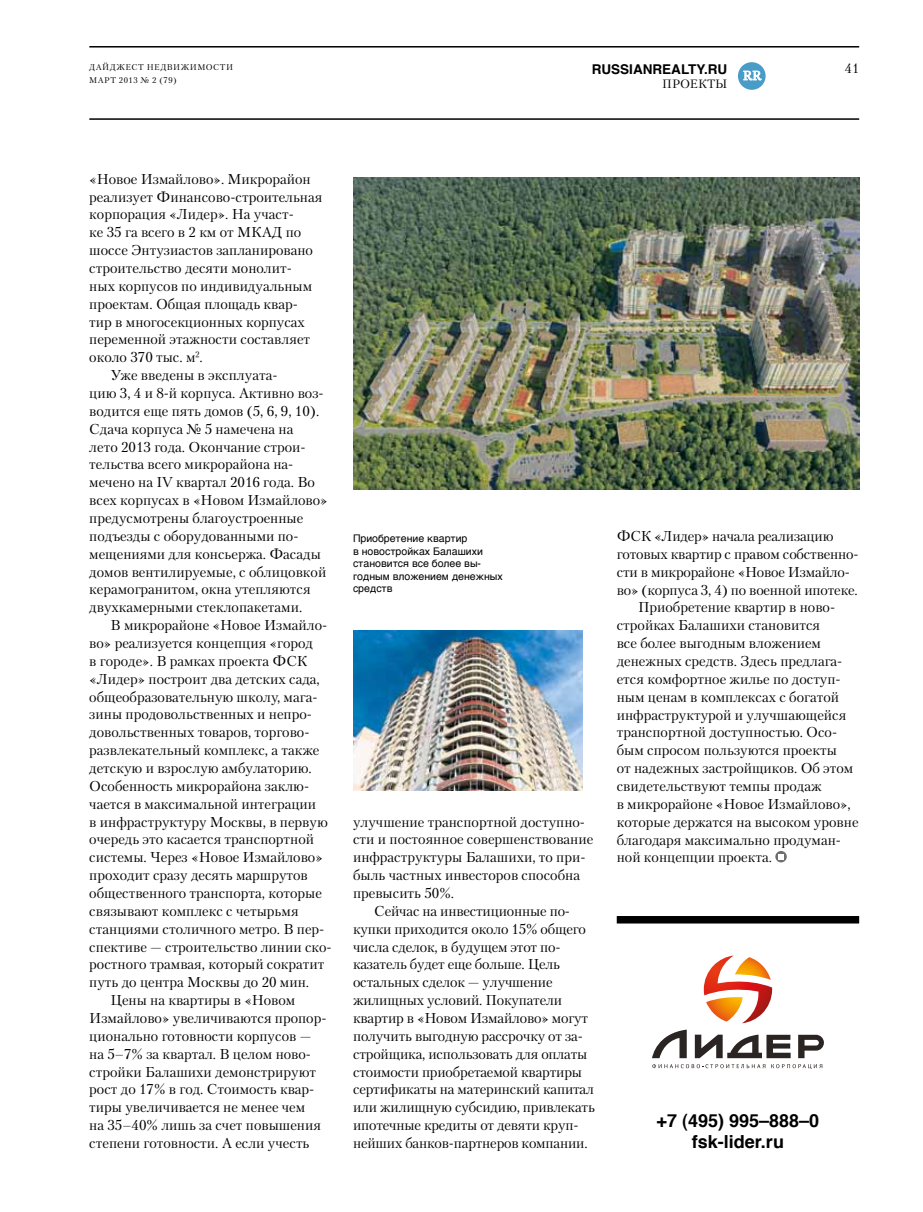
<style>
.page{position:relative;width:923px;height:1212px;background:#fff}
.page>*{position:absolute;margin:0;border:0;box-sizing:border-box;transform-origin:0 0}
.t1{font:700 18px/21px "Helvetica TF";color:#000;text-align:center}
.t2{font:14.25px "Petersburg TF";color:#000}
.t3{font:700 13.5px "Helvetica TF";color:#000}
.t4{font:13.5px "Petersburg TF";color:#000}
.t5{font:12.6px "Petersburg TF";color:#fff}
.t6{font:12px "Petersburg TF";color:#000}
.t7{font:10.5px/12.6px "Helvetica TF";color:#000}
.t8{font:8.25px/13.5px "Petersburg TF";letter-spacing:.06em;color:#000}
</style>
<div class="page">
<hr style="left:89px;top:118px;width:770px;height:2px;background:#000">
<hr style="left:89px;top:46px;width:770px;height:2px;background:#000">
<div style="left:738px;top:62px;width:27px;height:28px;background:#499bc8;border-radius:50%"></div>
<svg style="left:743px;top:71px;width:18px;height:9px"></svg>
<div style="left:617px;top:916px;width:242px;height:7px;background:#000"></div>
<svg style="left:704px;top:955px;width:68px;height:68px"></svg>
<svg style="left:652px;top:1064px;width:113px;height:4px"></svg>
<svg style="left:771px;top:1064px;width:51px;height:5px"></svg>
<svg style="left:695px;top:1034px;width:95px;height:24px"></svg>
<svg style="left:652px;top:1029px;width:35px;height:29px"></svg>
<svg style="left:798px;top:1035px;width:26px;height:23px"></svg>
<img style="left:353px;top:630px;width:230px;height:161px">
<img style="left:353px;top:177px;width:506px;height:312px">
<svg style="left:775px;top:851px;width:12px;height:11px"></svg>
<svg style="left:778px;top:854px;width:5px;height:5px"></svg>
<p class="t8" style="left:89px;top:60px;width:145px">дайджест недвижимости март 2013 № 2 (79)</p>
<p class="t3" style="left:592px;top:58px;width:137px">RUSSIANREALTY.RU</p>
<p class="t6" style="left:662px;top:77px;width:66px">проекты</p>
<p class="t5" style="left:743px;top:68px;width:20px">RR</p>
<p class="t4" style="left:845px;top:60px;width:16px">41</p>
<p class="t2" style="left:89px;top:170px;width:223px">«Новое Измайлово». Микрорайон</p>
<p class="t2" style="left:89px;top:188px;width:235px">реализует Финансово-строительная</p>
<p class="t2" style="left:89px;top:206px;width:206px">корпорация «Лидер». На участ-</p>
<p class="t2" style="left:89px;top:224px;width:213px">ке 35 га всего в 2 км от МКАД по</p>
<p class="t2" style="left:89px;top:241px;width:225px">шоссе Энтузиастов запланировано</p>
<p class="t2" style="left:89px;top:259px;width:204px">строительство десяти монолит-</p>
<p class="t2" style="left:89px;top:277px;width:224px">ных корпусов по индивидуальным</p>
<p class="t2" style="left:89px;top:295px;width:210px">проектам. Общая площадь квар-</p>
<p class="t2" style="left:89px;top:313px;width:217px">тир в многосекционных корпусах</p>
<p class="t2" style="left:89px;top:331px;width:222px">переменной этажности составляет</p>
<p class="t2" style="left:89px;top:349px;width:115px">около 370 тыс. м².</p>
<p class="t2" style="left:111px;top:366px;width:168px">Уже введены в эксплуата-</p>
<p class="t2" style="left:89px;top:384px;width:236px">цию 3, 4 и 8-й корпуса. Активно воз-</p>
<p class="t2" style="left:89px;top:402px;width:231px">водится еще пять домов (5, 6, 9, 10).</p>
<p class="t2" style="left:89px;top:420px;width:206px">Сдача корпуса № 5 намечена на</p>
<p class="t2" style="left:89px;top:438px;width:218px">лето 2013 года. Окончание строи-</p>
<p class="t2" style="left:89px;top:456px;width:205px">тельства всего микрорайона на-</p>
<p class="t2" style="left:89px;top:474px;width:227px">мечено на IV квартал 2016 года. Во</p>
<p class="t2" style="left:89px;top:491px;width:240px">всех корпусах в «Новом Измайлово»</p>
<p class="t2" style="left:89px;top:509px;width:215px">предусмотрены благоустроенные</p>
<p class="t2" style="left:89px;top:527px;width:211px">подъезды с оборудованными по-</p>
<p class="t2" style="left:89px;top:545px;width:233px">мещениями для консьержа. Фасады</p>
<p class="t2" style="left:89px;top:563px;width:238px">домов вентилируемые, с облицовкой</p>
<p class="t2" style="left:89px;top:581px;width:223px">керамогранитом, окна утепляются</p>
<p class="t2" style="left:89px;top:599px;width:214px">двухкамерными стеклопакетами.</p>
<p class="t2" style="left:111px;top:616px;width:218px">В микрорайоне «Новое Измайло-</p>
<p class="t2" style="left:89px;top:634px;width:225px">во» реализуется концепция «город</p>
<p class="t2" style="left:89px;top:652px;width:218px">в городе». В рамках проекта ФСК</p>
<p class="t2" style="left:89px;top:670px;width:232px">«Лидер» построит два детских сада,</p>
<p class="t2" style="left:89px;top:688px;width:230px">общеобразовательную школу, мага-</p>
<p class="t2" style="left:89px;top:706px;width:224px">зины продовольственных и непро-</p>
<p class="t2" style="left:89px;top:724px;width:222px">довольственных товаров, торгово-</p>
<p class="t2" style="left:89px;top:741px;width:232px">развлекательный комплекс, а также</p>
<p class="t2" style="left:89px;top:759px;width:224px">детскую и взрослую амбулаторию.</p>
<p class="t2" style="left:89px;top:777px;width:221px">Особенность микрорайона заклю-</p>
<p class="t2" style="left:89px;top:795px;width:228px">чается в максимальной интеграции</p>
<p class="t2" style="left:89px;top:813px;width:240px">в инфраструктуру Москвы, в первую</p>
<p class="t2" style="left:89px;top:831px;width:226px">очередь это касается транспортной</p>
<p class="t2" style="left:89px;top:848px;width:235px">системы. Через «Новое Измайлово»</p>
<p class="t2" style="left:89px;top:866px;width:220px">проходит сразу десять маршрутов</p>
<p class="t2" style="left:89px;top:884px;width:234px">общественного транспорта, которые</p>
<p class="t2" style="left:89px;top:902px;width:211px">связывают комплекс с четырьмя</p>
<p class="t2" style="left:89px;top:920px;width:236px">станциями столичного метро. В пер-</p>
<p class="t2" style="left:89px;top:938px;width:244px">спективе — строительство линии ско-</p>
<p class="t2" style="left:89px;top:956px;width:237px">ростного трамвая, который сократит</p>
<p class="t2" style="left:89px;top:973px;width:221px">путь до центра Москвы до 20 мин.</p>
<p class="t2" style="left:111px;top:991px;width:186px">Цены на квартиры в «Новом</p>
<p class="t2" style="left:89px;top:1009px;width:239px">Измайлово» увеличиваются пропор-</p>
<p class="t2" style="left:89px;top:1027px;width:223px">ционально готовности корпусов —</p>
<p class="t2" style="left:89px;top:1045px;width:223px">на 5–7% за квартал. В целом ново-</p>
<p class="t2" style="left:89px;top:1063px;width:228px">стройки Балашихи демонстрируют</p>
<p class="t2" style="left:89px;top:1081px;width:227px">рост до 17% в год. Стоимость квар-</p>
<p class="t2" style="left:89px;top:1098px;width:217px">тиры увеличивается не менее чем</p>
<p class="t2" style="left:89px;top:1116px;width:233px">на 35–40% лишь за счет повышения</p>
<p class="t2" style="left:89px;top:1134px;width:222px">степени готовности. А если учесть</p>
<p class="t7" style="left:353px;top:532px;width:151px">Приобретение квартир<br>в новостройках Балашихи становится все более вы&shy;годным вложением денежных средств</p>
<p class="t2" style="left:617px;top:527px;width:218px">ФСК «Лидер» начала реализацию</p>
<p class="t2" style="left:617px;top:545px;width:243px">готовых квартир с правом собственно-</p>
<p class="t2" style="left:617px;top:563px;width:235px">сти в микрорайоне «Новое Измайло-</p>
<p class="t2" style="left:617px;top:581px;width:242px">во» (корпуса 3, 4) по военной ипотеке.</p>
<p class="t2" style="left:638px;top:599px;width:199px">Приобретение квартир в ново-</p>
<p class="t2" style="left:617px;top:616px;width:205px">стройках Балашихи становится</p>
<p class="t2" style="left:617px;top:634px;width:206px">все более выгодным вложением</p>
<p class="t2" style="left:617px;top:652px;width:227px">денежных средств. Здесь предлага-</p>
<p class="t2" style="left:617px;top:670px;width:225px">ется комфортное жилье по доступ-</p>
<p class="t2" style="left:617px;top:688px;width:224px">ным ценам в комплексах с богатой</p>
<p class="t2" style="left:617px;top:706px;width:231px">инфраструктурой и улучшающейся</p>
<p class="t2" style="left:617px;top:724px;width:222px">транспортной доступностью. Осо-</p>
<p class="t2" style="left:617px;top:741px;width:222px">бым спросом пользуются проекты</p>
<p class="t2" style="left:617px;top:759px;width:238px">от надежных застройщиков. Об этом</p>
<p class="t2" style="left:617px;top:777px;width:206px">свидетельствуют темпы продаж</p>
<p class="t2" style="left:617px;top:795px;width:236px">в микрорайоне «Новое Измайлово»,</p>
<p class="t2" style="left:617px;top:813px;width:243px">которые держатся на высоком уровне</p>
<p class="t2" style="left:617px;top:831px;width:226px">благодаря максимально продуман-</p>
<p class="t2" style="left:617px;top:849px;width:157px">ной концепции проекта.</p>
<p class="t2" style="left:353px;top:813px;width:233px">улучшение транспортной доступно-</p>
<p class="t2" style="left:353px;top:831px;width:242px">сти и постоянное совершенствование</p>
<p class="t2" style="left:353px;top:848px;width:234px">инфраструктуры Балашихи, то при-</p>
<p class="t2" style="left:353px;top:866px;width:228px">быль частных инвесторов способна</p>
<p class="t2" style="left:353px;top:884px;width:103px">превысить 50%.</p>
<p class="t2" style="left:374px;top:902px;width:197px">Сейчас на инвестиционные по-</p>
<p class="t2" style="left:353px;top:920px;width:234px">купки приходится около 15% общего</p>
<p class="t2" style="left:353px;top:938px;width:209px">числа сделок, в будущем этот по-</p>
<p class="t2" style="left:353px;top:956px;width:208px">казатель будет еще больше. Цель</p>
<p class="t2" style="left:353px;top:973px;width:201px">остальных сделок — улучшение</p>
<p class="t2" style="left:353px;top:991px;width:210px">жилищных условий. Покупатели</p>
<p class="t2" style="left:353px;top:1009px;width:237px">квартир в «Новом Измайлово» могут</p>
<p class="t2" style="left:353px;top:1027px;width:231px">получить выгодную рассрочку от за-</p>
<p class="t2" style="left:353px;top:1045px;width:236px">стройщика, использовать для оплаты</p>
<p class="t2" style="left:353px;top:1063px;width:230px">стоимости приобретаемой квартиры</p>
<p class="t2" style="left:353px;top:1081px;width:242px">сертификаты на материнский капитал</p>
<p class="t2" style="left:353px;top:1098px;width:243px">или жилищную субсидию, привлекать</p>
<p class="t2" style="left:353px;top:1116px;width:227px">ипотечные кредиты от девяти круп-</p>
<p class="t2" style="left:353px;top:1134px;width:236px">нейших банков-партнеров компании.</p>
<p class="t1" style="left:656px;top:1110px;width:164px">+7 (495) 995–888–0 fsk-lider.ru</p>
</div>
